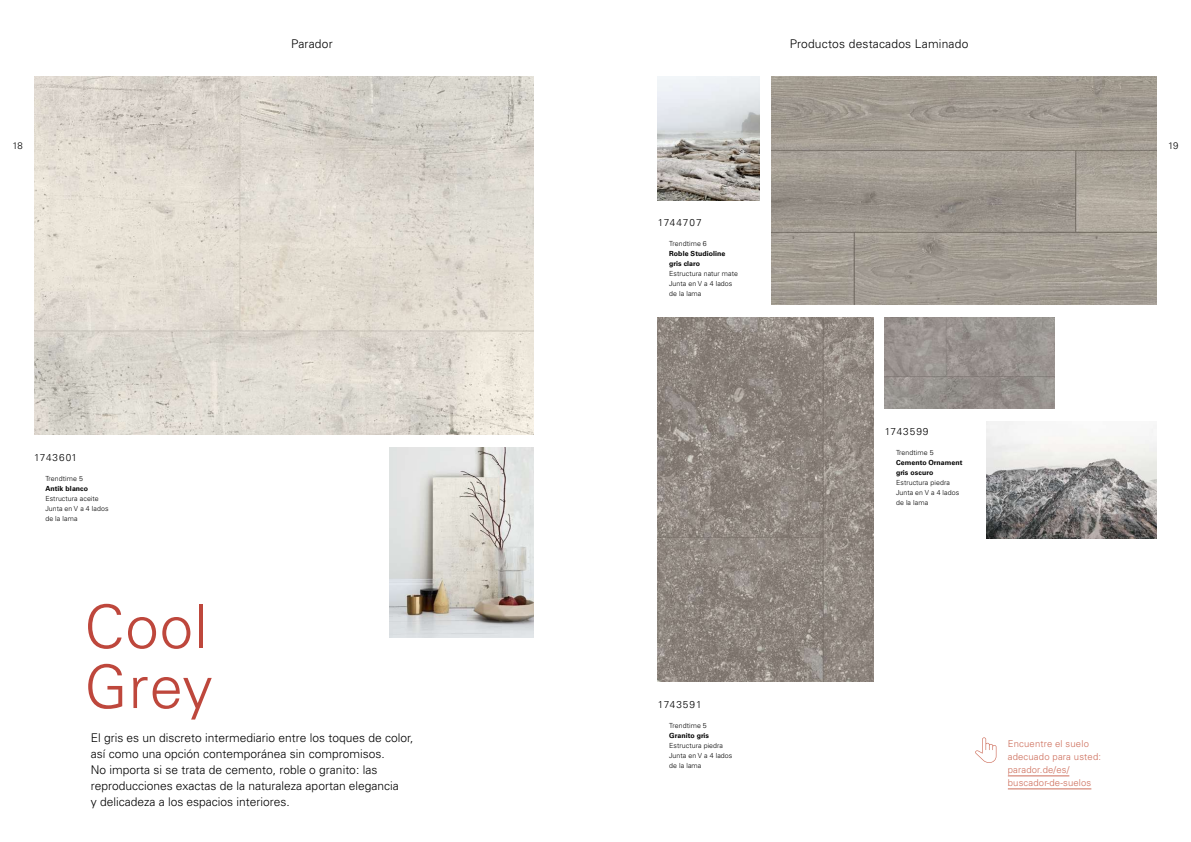
<style>
.page{position:relative;width:1191px;height:842px;background:#fff}
.page>*{position:absolute;margin:0;border:0;box-sizing:border-box;transform-origin:0 0}
.t1{font:300 60px/60px "Univers LT Pro 45";letter-spacing:.015em;color:#be473c}
.t2{font:300 12px/16px "Univers LT Pro 45";color:#000}
.t3{font:300 10px "Univers LT Pro 45";letter-spacing:.1em;color:#000}
.t4{font:300 10px "Univers LT Pro 45";letter-spacing:.08em;color:#000}
.t5{font:300 9.5px/13px "Univers LT Pro 45";letter-spacing:.015em;color:#cd6d5a}
.t6{font:300 9.5px "Univers LT Pro 45";color:#000}
.t7{font:300 7px/10px "Univers LT Pro 45";letter-spacing:.01em;color:#000}
.t8{font:700 7px/10px "Univers LT Pro 65";letter-spacing:.01em;color:#000}
</style>
<div class="page">
<img style="left:986px;top:422px;width:171px;height:117px">
<img style="left:884px;top:318px;width:170px;height:91px">
<img style="left:34px;top:77px;width:499px;height:358px">
<img style="left:771px;top:77px;width:386px;height:228px">
<img style="left:658px;top:318px;width:215px;height:364px">
<img style="left:658px;top:77px;width:102px;height:124px">
<img style="left:390px;top:448px;width:143px;height:189px">
<hr style="left:1008px;top:776px;width:61px;height:1px;background:#cd6d5a">
<hr style="left:1008px;top:789px;width:83px;height:1px;background:#cd6d5a">
<svg style="left:975px;top:737px;width:21px;height:26px"></svg>
<p class="t2" style="left:291px;top:36px;width:43px">Parador</p>
<p class="t2" style="left:789px;top:36px;width:180px">Productos destacados Laminado</p>
<p class="t6" style="left:12px;top:140px;width:12px">18</p>
<p class="t6" style="left:1168px;top:140px;width:12px">19</p>
<p class="t4" style="left:34px;top:451px;width:45px">1743601</p>
<p class="t7" style="left:45px;top:473px;width:39px">Trendtime 5</p>
<p class="t8" style="left:45px;top:483px;width:44px">Antik blanco</p>
<p class="t7" style="left:45px;top:493px;width:65px">Estructura aceite<br>Junta en V a 4 lados de la lama</p>
<h1 class="t1" style="left:84px;top:597px;width:130px">Cool<br>Grey</h1>
<p class="t2" style="left:91px;top:730px;width:324px">El gris es un discreto intermediario entre los toques de color, así como una opción contemporánea sin compromisos.<br>No importa si se trata de cemento, roble o granito: las reproducciones exactas de la naturaleza aportan elegancia<br>y delicadeza a los espacios interiores.</p>
<p class="t3" style="left:658px;top:217px;width:45px">1744707</p>
<p class="t7" style="left:669px;top:239px;width:39px">Trendtime 6</p>
<p class="t8" style="left:669px;top:249px;width:58px">Roble Studioline gris claro</p>
<p class="t7" style="left:669px;top:269px;width:70px">Estructura natur mate<br>Junta en V a 4 lados de la lama</p>
<p class="t3" style="left:658px;top:698px;width:45px">1743591</p>
<p class="t7" style="left:669px;top:720px;width:39px">Trendtime 5</p>
<p class="t8" style="left:669px;top:730px;width:41px">Granito gris</p>
<p class="t7" style="left:669px;top:740px;width:65px">Estructura piedra<br>Junta en V a 4 lados de la lama</p>
<p class="t3" style="left:884px;top:425px;width:45px">1743599</p>
<p class="t7" style="left:896px;top:447px;width:39px">Trendtime 5</p>
<p class="t8" style="left:896px;top:457px;width:68px">Cemento Ornament gris oscuro</p>
<p class="t7" style="left:896px;top:477px;width:65px">Estructura piedra<br>Junta en V a 4 lados de la lama</p>
<p class="t5" style="left:1008px;top:737px;width:95px">Encuentre el suelo adecuado para usted: parador.de/es/ buscador-de-suelos</p>
</div>
